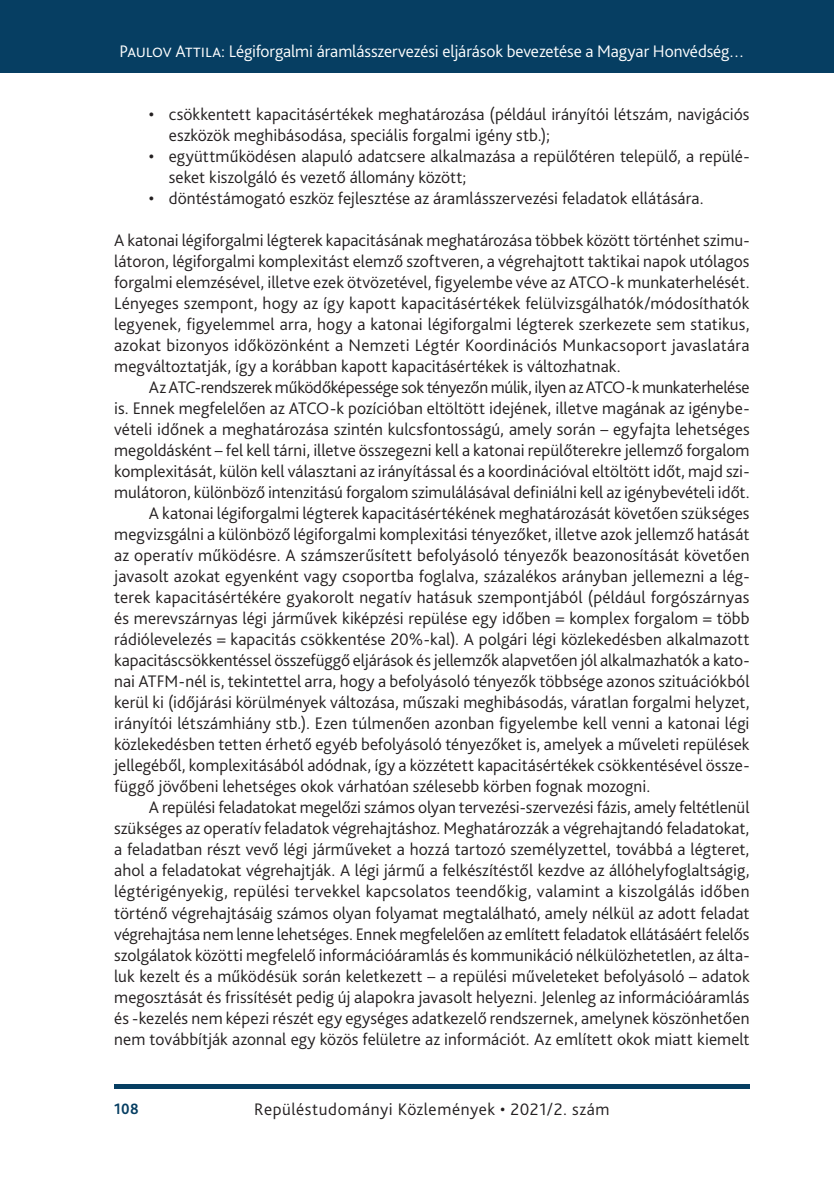
<style>
.page{position:relative;width:834px;height:1181px;background:#fff}
.page>*{position:absolute;margin:0;border:0;box-sizing:border-box;transform-origin:0 0}
.t1{font:300 17.5px/21px "Bliss Pro";color:#231f20}
.t2{font:300 17.5px "Bliss Pro";letter-spacing:.02em;color:#231f20}
.t3{font:300 17.5px "Bliss Pro";letter-spacing:-.005em;color:#fff}
.t4{font:300 17.5px "Bliss Pro";letter-spacing:.035em;color:#231f20}
.t5{font:700 15.75px "Bliss Pro";color:#063e62;scale:.95 1}
.s1{font-weight:400}
</style>
<div class="page">
<div style="left:0;top:0;width:833px;height:73px;background:#063e62"></div>
<div style="left:114px;top:1084px;width:635px;height:5px;background:#063e62"></div>
<p class="t3" style="left:119px;top:41px;width:626px">Paulov Attila: Légiforgalmi áramlásszervezési eljárások bevezetése a Magyar Honvédség…</p>
<p class="t1" style="left:169px;top:103px;width:582px;text-indent:-20px"><span class="s1">•</span> csökkentett kapacitásértékek meghatározása (például irányítói létszám, navigációs eszközök meghibásodása, speciális forgalmi igény stb.);</p>
<p class="t1" style="left:169px;top:145px;width:582px;text-indent:-20px"><span class="s1">•</span> együttműködésen alapuló adatcsere alkalmazása a repülőtéren települő, a repülé&shy;seket kiszolgáló és vezető állomány között;</p>
<p class="t1" style="left:149px;top:187px;width:556px"><span class="s1">•</span> döntéstámogató eszköz fejlesztése az áramlásszervezési feladatok ellátására.</p>
<p class="t1" style="left:114px;top:229px;width:637px;text-align:justify">A katonai légiforgalmi légterek kapacitásának meghatározása többek között történhet szimu&shy;látoron, légiforgalmi komplexitást elemző szoftveren, a végrehajtott taktikai napok utólagos forgalmi elemzésével, illetve ezek ötvözetével, figyelembe véve az ATCO-k munkaterhelését.<br>Lényeges szempont, hogy az így kapott kapacitásértékek felülvizsgálhatók/módosíthatók legyenek, figyelemmel arra, hogy a katonai légiforgalmi légterek szerkezete sem statikus, azokat bizonyos időközönként a Nemzeti Légtér Koordinációs Munkacsoport javaslatára megváltoztatják, így a korábban kapott kapacitásértékek is változhatnak.</p>
<p class="t1" style="left:149px;top:376px;width:602px">Az ATC-rendszerek működőképessége sok tényezőn múlik, ilyen az ATCO-k munkaterhelése</p>
<p class="t1" style="left:114px;top:397px;width:636px">is. Ennek megfelelően az ATCO-k pozícióban eltöltött idejének, illetve magának az igénybe-</p>
<p class="t1" style="left:114px;top:418px;width:637px">vételi időnek a meghatározása szintén kulcsfontosságú, amely során – egyfajta lehetséges</p>
<p class="t1" style="left:114px;top:439px;width:637px">megoldásként – fel kell tárni, illetve összegezni kell a katonai repülőterekre jellemző forgalom</p>
<p class="t1" style="left:114px;top:460px;width:636px">komplexitását, külön kell választani az irányítással és a koordinációval eltöltött időt, majd szi-</p>
<p class="t1" style="left:114px;top:481px;width:637px">mulátoron, különböző intenzitású forgalom szimulálásával definiálni kell az igénybevételi időt.</p>
<p class="t1" style="left:149px;top:502px;width:602px">A katonai légiforgalmi légterek kapacitásértékének meghatározását követően szükséges</p>
<p class="t1" style="left:114px;top:523px;width:636px">megvizsgálni a különböző légiforgalmi komplexitási tényezőket, illetve azok jellemző hatását</p>
<p class="t1" style="left:114px;top:544px;width:636px">az operatív működésre. A számszerűsített befolyásoló tényezők beazonosítását követően</p>
<p class="t1" style="left:114px;top:565px;width:636px">javasolt azokat egyenként vagy csoportba foglalva, százalékos arányban jellemezni a lég-</p>
<p class="t1" style="left:114px;top:586px;width:636px">terek kapacitásértékére gyakorolt negatív hatásuk szempontjából (például forgószárnyas</p>
<p class="t1" style="left:114px;top:607px;width:636px">és merevszárnyas légi járművek kiképzési repülése egy időben = komplex forgalom = több</p>
<p class="t1" style="left:114px;top:628px;width:636px">rádiólevelezés = kapacitás csökkentése 20%-kal). A polgári légi közlekedésben alkalmazott</p>
<p class="t1" style="left:114px;top:649px;width:636px">kapacitáscsökkentéssel összefüggő eljárások és jellemzők alapvetően jól alkalmazhatók a kato-</p>
<p class="t1" style="left:114px;top:670px;width:636px">nai ATFM-nél is, tekintettel arra, hogy a befolyásoló tényezők többsége azonos szituációkból</p>
<p class="t1" style="left:114px;top:691px;width:636px">kerül ki (időjárási körülmények változása, műszaki meghibásodás, váratlan forgalmi helyzet,</p>
<p class="t1" style="left:114px;top:712px;width:636px">irányítói létszámhiány stb.). Ezen túlmenően azonban figyelembe kell venni a katonai légi</p>
<p class="t1" style="left:114px;top:733px;width:637px">közlekedésben tetten érhető egyéb befolyásoló tényezőket is, amelyek a műveleti repülések</p>
<p class="t1" style="left:114px;top:754px;width:636px">jellegéből, komplexitásából adódnak, így a közzétett kapacitásértékek csökkentésével össze-</p>
<p class="t1" style="left:114px;top:775px;width:537px">függő jövőbeni lehetséges okok várhatóan szélesebb körben fognak mozogni.</p>
<p class="t1" style="left:149px;top:796px;width:602px">A repülési feladatokat megelőzi számos olyan tervezési-szervezési fázis, amely feltétlenül</p>
<p class="t1" style="left:114px;top:817px;width:636px">szükséges az operatív feladatok végrehajtáshoz. Meghatározzák a végrehajtandó feladatokat,</p>
<p class="t1" style="left:114px;top:838px;width:636px">a feladatban részt vevő légi járműveket a hozzá tartozó személyzettel, továbbá a légteret,</p>
<p class="t1" style="left:114px;top:859px;width:637px">ahol a feladatokat végrehajtják. A légi jármű a felkészítéstől kezdve az állóhelyfoglaltságig,</p>
<p class="t2" style="left:114px;top:881px;width:636px">légtérigényekig, repülési tervekkel kapcsolatos teendőkig, valamint a kiszolgálás időben</p>
<p class="t1" style="left:114px;top:901px;width:636px">történő végrehajtásáig számos olyan folyamat megtalálható, amely nélkül az adott feladat</p>
<p class="t1" style="left:114px;top:922px;width:636px">végrehajtása nem lenne lehetséges. Ennek megfelelően az említett feladatok ellátásáért felelős</p>
<p class="t1" style="left:114px;top:943px;width:636px">szolgálatok közötti megfelelő információáramlás és kommunikáció nélkülözhetetlen, az álta-</p>
<p class="t1" style="left:114px;top:964px;width:637px">luk kezelt és a működésük során keletkezett – a repülési műveleteket befolyásoló – adatok</p>
<p class="t1" style="left:114px;top:985px;width:636px">megosztását és frissítését pedig új alapokra javasolt helyezni. Jelenleg az információáramlás</p>
<p class="t1" style="left:114px;top:1006px;width:636px">és -kezelés nem képezi részét egy egységes adatkezelő rendszernek, amelynek köszönhetően</p>
<p class="t1" style="left:114px;top:1027px;width:637px">nem továbbítják azonnal egy közös felületre az információt. Az említett okok miatt kiemelt</p>
<p class="t5" style="left:114px;top:1099px;width:27px">108</p>
<p class="t4" style="left:254px;top:1098px;width:357px">Repüléstudományi Közlemények • 2021/2. szám</p>
</div>
